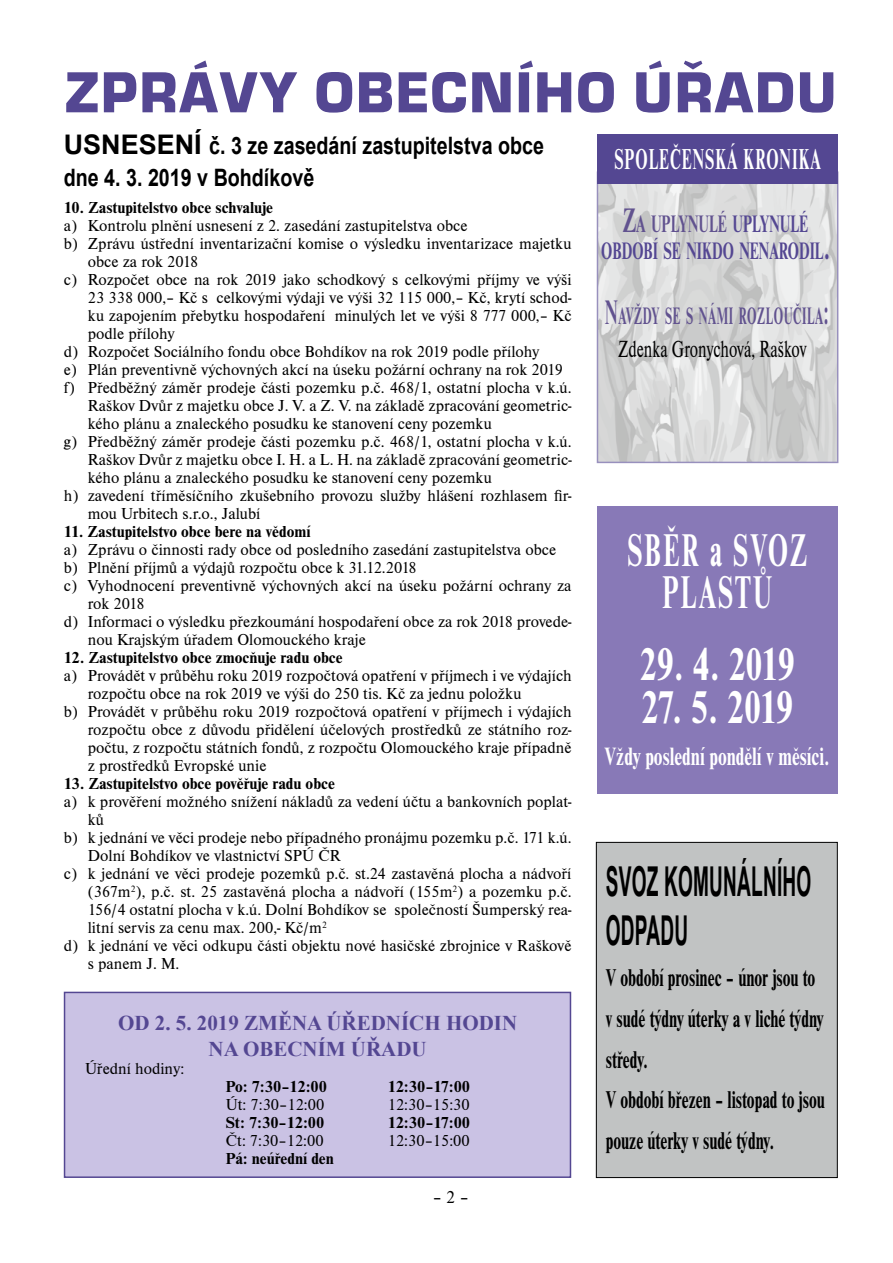
<style>
.page{position:relative;width:893px;height:1263px;background:#fff}
.page>*{position:absolute;margin:0;border:0;box-sizing:border-box;transform-origin:0 0}
.t1{font:900 60px "Eurostile TOT";letter-spacing:.035em;color:#544792;scale:.96 1}
.t2{font:700 47.55px "Nimbus Roman DOT";letter-spacing:.075em;color:#fff;scale:.72 1}
.t3{font:700 47.55px/42.3px "Nimbus Roman DOT";letter-spacing:.075em;color:#fff;text-align:center;scale:.57 1}
.t4{font:700 41.25px/49.3px "Arial";letter-spacing:.01em;color:#000;scale:.46 1}
.t5{font:700 29.85px "Nimbus Roman DOT";letter-spacing:.06em;color:#fff;scale:.55 1}
.t6{font:700 25.95px "Nimbus Roman DOT";color:#fff;scale:.72 1}
.t7{font:700 25.2px/40.8px "Nimbus Roman DOT";color:#000;scale:.66 1}
.t8{font:700 24.75px/26.4px "Nimbus Roman DOT";color:#544792;text-align:center;scale:.61 1}
.t9{font:700 24.75px "Nimbus Roman DOT";letter-spacing:.045em;color:#61528f;scale:.52 1}
.t10{font:24.3px "Nimbus Roman DOT";color:#000;scale:.68 1}
.t11{font:700 24px/32.4px "Arial";color:#000;scale:.82 1}
.t12{font:700 21px/25.2px "Times New Roman";color:#544792;text-align:center}
.t13{font:18px "Nimbus Roman DOT";color:#000}
.t14{font:16.5px "Nimbus Roman DOT";color:#000}
.t15{font:700 16.5px "Nimbus Roman DOT";color:#000}
.s1{font-size:35.25px;color:#61528f}
.s2{color:#61528f}
.s3{font-size:35.25px}
.s4{font-size:27px}
</style>
<div class="page">
<div style="left:64px;top:992px;width:507px;height:186px;background:#cac2e4;border:2px solid #544792"></div>
<div style="left:597px;top:506px;width:241px;height:287px;background:#8879b7"></div>
<img style="left:600px;top:184px;width:235px;height:276px">
<div style="left:597px;top:134px;width:241px;height:50px;background:#544792"></div>
<div style="left:596px;top:842px;width:241px;height:335px;background:#c1c3c3"></div>
<div style="left:596px;top:842px;width:242px;height:336px;border:1px solid #000"></div>
<h1 class="t1" style="left:65px;top:60px;width:805px">ZPRÁVY OBECNÍHO ÚŘADU</h1>
<h3 class="t5" style="left:614px;top:143px;width:377px">SPOLEČENSKÁ KRONIKA</h3>
<h3 class="t8" style="left:601px;top:211px;width:377px"><span class="s1">Z</span><span class="s2">A UPLYNULÉ</span> UPLYNULÉ<br>OBDOBÍ SE NIKDO NENARODIL<span class="s3">.</span></h3>
<h3 class="t11" style="left:64px;top:130px;width:587px"><span class="s4">USNESENÍ</span> č. 3 ze zasedání zastupitelstva obce dne 4. 3. 2019 v Bohdíkově</h3>
<p class="t15" style="left:64px;top:199px;width:211px">10. Zastupitelstvo obce schvaluje</p>
<p class="t14" style="left:64px;top:216px;width:405px">a) Kontrolu plnění usnesení z 2. zasedání zastupitelstva obce</p>
<p class="t14" style="left:64px;top:234px;width:509px">b) Zprávu ústřední inventarizační komise o výsledku inventarizace majetku</p>
<p class="t14" style="left:88px;top:252px;width:112px">obce za rok 2018</p>
<p class="t14" style="left:64px;top:270px;width:509px">c) Rozpočet obce na rok 2019 jako schodkový s celkovými příjmy ve výši</p>
<p class="t14" style="left:88px;top:288px;width:485px">23 338 000,– Kč s celkovými výdaji ve výši 32 115 000,– Kč, krytí schod-</p>
<p class="t14" style="left:88px;top:306px;width:485px">ku zapojením přebytku hospodaření minulých let ve výši 8 777 000,– Kč</p>
<p class="t14" style="left:88px;top:324px;width:88px">podle přílohy</p>
<p class="t14" style="left:64px;top:342px;width:477px">d) Rozpočet Sociálního fondu obce Bohdíkov na rok 2019 podle přílohy</p>
<p class="t14" style="left:64px;top:360px;width:501px">e) Plán preventivně výchovných akcí na úseku požární ochrany na rok 2019</p>
<p class="t14" style="left:64px;top:378px;width:509px">f) Předběžný záměr prodeje části pozemku p.č. 468/1, ostatní plocha v k.ú.</p>
<p class="t14" style="left:88px;top:396px;width:485px">Raškov Dvůr z majetku obce J. V. a Z. V. na základě zpracování geometric-</p>
<p class="t14" style="left:88px;top:414px;width:406px">kého plánu a znaleckého posudku ke stanovení ceny pozemku</p>
<p class="t14" style="left:64px;top:432px;width:509px">g) Předběžný záměr prodeje části pozemku p.č. 468/1, ostatní plocha v k.ú.</p>
<p class="t14" style="left:88px;top:450px;width:485px">Raškov Dvůr z majetku obce I. H. a L. H. na základě zpracování geometric-</p>
<p class="t14" style="left:88px;top:468px;width:406px">kého plánu a znaleckého posudku ke stanovení ceny pozemku</p>
<p class="t14" style="left:64px;top:486px;width:509px">h) zavedení tříměsíčního zkušebního provozu služby hlášení rozhlasem fir-</p>
<p class="t14" style="left:88px;top:504px;width:174px">mou Urbitech s.r.o., Jalubí</p>
<p class="t15" style="left:64px;top:523px;width:248px">11. Zastupitelstvo obce bere na vědomí</p>
<p class="t14" style="left:64px;top:540px;width:494px">a) Zprávu o činnosti rady obce od posledního zasedání zastupitelstva obce</p>
<p class="t14" style="left:64px;top:558px;width:355px">b) Plnění příjmů a výdajů rozpočtu obce k 31.12.2018</p>
<p class="t14" style="left:64px;top:576px;width:509px">c) Vyhodnocení preventivně výchovných akcí na úseku požární ochrany za</p>
<p class="t14" style="left:88px;top:594px;width:58px">rok 2018</p>
<p class="t14" style="left:64px;top:612px;width:509px">d) Informaci o výsledku přezkoumání hospodaření obce za rok 2018 provede-</p>
<p class="t14" style="left:88px;top:630px;width:280px">nou Krajským úřadem Olomouckého kraje</p>
<p class="t15" style="left:64px;top:649px;width:280px">12. Zastupitelstvo obce zmocňuje radu obce</p>
<p class="t14" style="left:64px;top:666px;width:509px">a) Provádět v průběhu roku 2019 rozpočtová opatření v příjmech i ve výdajích</p>
<p class="t14" style="left:88px;top:684px;width:435px">rozpočtu obce na rok 2019 ve výši do 250 tis. Kč za jednu položku</p>
<p class="t14" style="left:64px;top:702px;width:509px">b) Provádět v průběhu roku 2019 rozpočtová opatření v příjmech i výdajích</p>
<p class="t14" style="left:88px;top:721px;width:485px">rozpočtu obce z důvodu přidělení účelových prostředků ze státního roz-</p>
<p class="t14" style="left:88px;top:739px;width:485px">počtu, z rozpočtu státních fondů, z rozpočtu Olomouckého kraje případně</p>
<p class="t14" style="left:88px;top:757px;width:180px">z prostředků Evropské unie</p>
<p class="t15" style="left:64px;top:775px;width:273px">13. Zastupitelstvo obce pověřuje radu obce</p>
<p class="t14" style="left:64px;top:793px;width:509px">a) k prověření možného snížení nákladů za vedení účtu a bankovních poplat-</p>
<p class="t14" style="left:88px;top:811px;width:18px">ků</p>
<p class="t14" style="left:64px;top:829px;width:509px">b) k jednání ve věci prodeje nebo případného pronájmu pozemku p.č. 171 k.ú.</p>
<p class="t14" style="left:88px;top:847px;width:254px">Dolní Bohdíkov ve vlastnictví SPÚ ČR</p>
<p class="t14" style="left:64px;top:865px;width:509px">c) k jednání ve věci prodeje pozemků p.č. st.24 zastavěná plocha a nádvoří</p>
<p class="t14" style="left:88px;top:882px;width:485px">(367m<sup>2</sup>), p.č. st. 25 zastavěná plocha a nádvoří (155m<sup>2</sup>) a pozemku p.č.</p>
<p class="t14" style="left:88px;top:900px;width:485px">156/4 ostatní plocha v k.ú. Dolní Bohdíkov se společností Šumperský rea-</p>
<p class="t14" style="left:88px;top:918px;width:241px">litní servis za cenu max. 200,- Kč/m<sup>2</sup></p>
<p class="t14" style="left:64px;top:936px;width:509px">d) k jednání ve věci odkupu části objektu nové hasičské zbrojnice v Raškově</p>
<p class="t14" style="left:88px;top:954px;width:93px">s panem J. M.</p>
<p class="t12" style="left:118px;top:1010px;width:400px">OD 2. 5. 2019 ZMĚNA ÚŘEDNÍCH HODIN<br>NA OBECNÍM ÚŘADU</p>
<p class="t14" style="left:85px;top:1059px;width:101px">Úřední hodiny:</p>
<p class="t15" style="left:226px;top:1077px;width:103px">Po: 7:30–12:00</p>
<p class="t15" style="left:388px;top:1077px;width:84px">12:30–17:00</p>
<p class="t14" style="left:226px;top:1095px;width:100px">Út: 7:30–12:00</p>
<p class="t14" style="left:388px;top:1095px;width:83px">12:30–15:30</p>
<p class="t15" style="left:226px;top:1113px;width:100px">St: 7:30–12:00</p>
<p class="t15" style="left:388px;top:1113px;width:84px">12:30–17:00</p>
<p class="t14" style="left:226px;top:1131px;width:99px">Čt: 7:30–12:00</p>
<p class="t14" style="left:388px;top:1131px;width:83px">12:30–15:00</p>
<p class="t15" style="left:226px;top:1149px;width:110px">Pá: neúřední den</p>
<h3 class="t9" style="left:605px;top:302px;width:432px"><span class="s3">N</span>AVŽDY SE S NÁMI ROZLOUČILA<span class="s3">:</span></h3>
<h3 class="t10" style="left:618px;top:335px;width:279px">Zdenka Gronychová, Raškov</h3>
<h2 class="t3" style="left:627px;top:530px;width:316px">SBĚR a SVOZ<br>PLASTŮ</h2>
<h2 class="t2" style="left:639px;top:639px;width:217px">29. 4. 2019</h2>
<h2 class="t2" style="left:641px;top:681px;width:213px">27. 5. 2019</h2>
<h3 class="t6" style="left:605px;top:742px;width:314px">Vždy poslední pondělí v měsíci.</h3>
<h3 class="t4" style="left:606px;top:857px;width:448px">SVOZ KOMUNÁLNÍHO<br>ODPADU</h3>
<h3 class="t7" style="left:606px;top:958px;width:333px">V období prosinec – únor jsou to v sudé týdny úterky a v liché týdny středy.<br>V období březen – listopad to jsou pouze úterky v sudé týdny.</h3>
<p class="t13" style="left:433px;top:1187px;width:37px">– 2 –</p>
</div>
